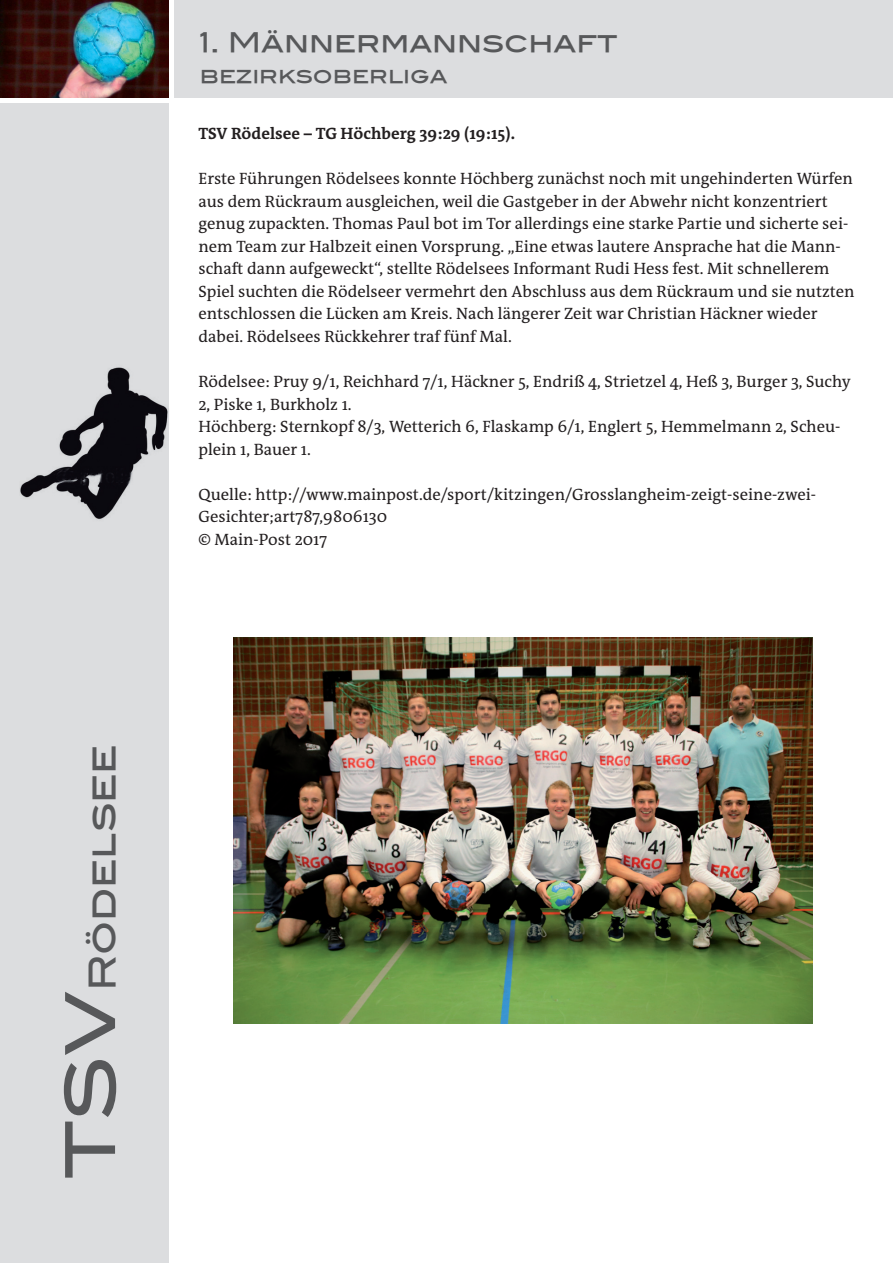
<style>
.page{position:relative;width:893px;height:1263px;background:#fff}
.page>*{position:absolute;margin:0;border:0;box-sizing:border-box;transform-origin:0 0}
.t1{font:36px "Blair Md ITCTT Medium";color:#57585a}
.t2{font:27px "Blair Md ITCTT Medium";color:#57585a}
.t3{font:21px "Blair Md ITCTT Medium";color:#57585a}
.t4{font:16.5px/22.5px "The Antiqua B W5 Plain";color:#231f20}
.t5{font:700 16.5px "The Antiqua B W7";color:#231f20}
.s1{font-size:69px}
</style>
<div class="page">
<div style="left:174px;top:0;width:719px;height:98px;background:#dcdddf"></div>
<img style="left:0;top:0;width:169px;height:98px">
<div style="left:0;top:103px;width:169px;height:1160px;background:#dcdddf"></div>
<img style="left:20px;top:367px;width:148px;height:153px">
<img style="left:233px;top:638px;width:579px;height:386px">
<h1 class="t1" style="left:80px;top:1179px;width:436px;rotate:-90deg"><span class="s1">TSV</span>Rödelsee</h1>
<h2 class="t2" style="left:200px;top:26px;width:419px">1. Männermannschaft</h2>
<p class="t3" style="left:200px;top:63px;width:249px">bezirksoberliga</p>
<p class="t5" style="left:198px;top:123px;width:318px">TSV Rödelsee – TG Höchberg 39:29 (19:15).</p>
<p class="t4" style="left:198px;top:168px;width:658px">Erste Führungen Rödelsees konnte Höchberg zunächst noch mit ungehinderten Würfen aus dem Rückraum ausgleichen, weil die Gastgeber in der Abwehr nicht konzentriert genug zupackten. Thomas Paul bot im Tor allerdings eine starke Partie und sicherte sei&shy;nem Team zur Halbzeit einen Vorsprung. „Eine etwas lautere Ansprache hat die Mann&shy;schaft dann aufgeweckt“, stellte Rödelsees Informant Rudi Hess fest. Mit schnellerem Spiel suchten die Rödelseer vermehrt den Abschluss aus dem Rückraum und sie nutzten entschlossen die Lücken am Kreis. Nach längerer Zeit war Christian Häckner wieder dabei. Rödelsees Rückkehrer traf fünf Mal.</p>
<p class="t4" style="left:198px;top:370px;width:654px">Rödelsee: Pruy 9/1, Reichhard 7/1, Häckner 5, Endriß 4, Strietzel 4, Heß 3, Burger 3, Suchy 2, Piske 1, Burkholz 1.<br>Höchberg: Sternkopf 8/3, Wetterich 6, Flaskamp 6/1, Englert 5, Hemmelmann 2, Scheu&shy;plein 1, Bauer 1.</p>
<p class="t4" style="left:198px;top:483px;width:619px">Quelle: http://www.mainpost.de/sport/kitzingen/Grosslangheim-zeigt-seine-zwei-<br>Gesichter;art787,9806130<br>© Main-Post 2017</p>
</div>
